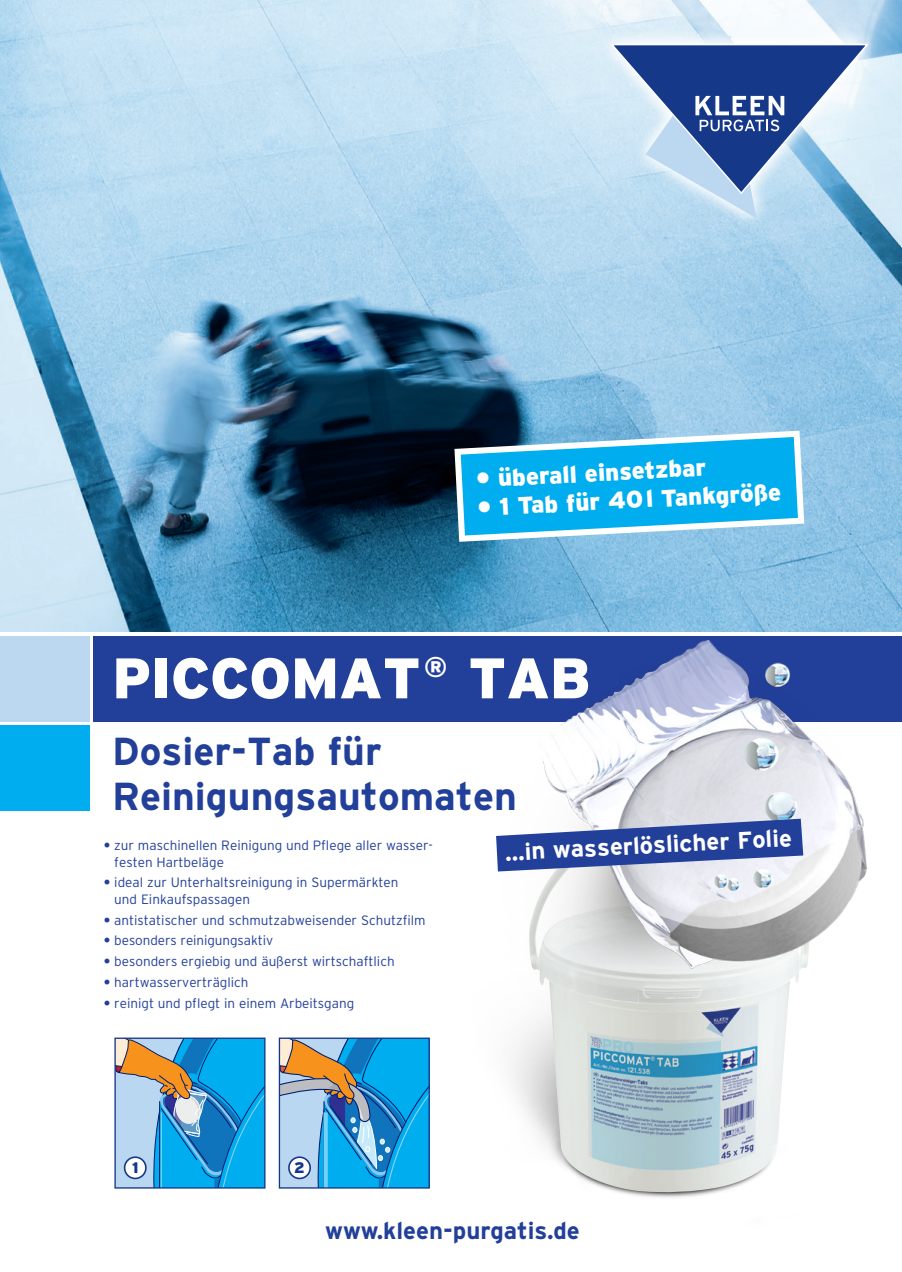
<style>
.page{position:relative;width:902px;height:1272px;background:#fff}
.page>*{position:absolute;margin:0;border:0;box-sizing:border-box;transform-origin:0 0}
.Produktname{font:900 57px "Interstate";color:#fff}
.Produktname-2{font:700 39px/45px "Interstate";color:#223f99}
.t1{font:900 24px "Interstate";color:#fff}
.Grundschrift{font:700 24px "Interstate";color:#fff}
.t2{font:700 24px "Interstate";color:#223f99}
.Subhead_Bold_Versal{font:900 15.3px "Interstate";color:#153889}
.Grundschrift-2{font:300 13.5px/16.5px "Interstate";color:#223f99}
.s1{font-weight:700}
</style>
<div class="page">
<img style="left:0;top:0;width:901px;height:631px">
<div style="left:0;top:636px;width:89px;height:85px;background:#bcd8f0"></div>
<div style="left:94px;top:636px;width:807px;height:85px;background:#223f99"></div>
<img style="left:527px;top:1097px;width:254px;height:95px">
<img style="left:486px;top:584px;width:405px;height:513px">
<div style="left:0;top:725px;width:89px;height:85px;background:#00aeef"></div>
<svg style="left:116px;top:1039px;width:147px;height:147px"></svg>
<div style="left:114px;top:1037px;width:151px;height:151px;border:1px solid #153889"></div>
<div style="left:125px;top:1157px;width:21px;height:21px;background:#fff;border-radius:50%"></div>
<div style="left:124px;top:1156px;width:23px;height:23px;border:2px solid #153889;border-radius:50%"></div>
<svg style="left:281px;top:1039px;width:147px;height:147px"></svg>
<div style="left:279px;top:1037px;width:151px;height:151px;border:1px solid #153889"></div>
<div style="left:289px;top:1157px;width:21px;height:21px;background:#fff;border-radius:50%"></div>
<div style="left:288px;top:1156px;width:23px;height:23px;border:2px solid #153889;border-radius:50%"></div>
<svg style="left:451px;top:427px;width:356px;height:118px"></svg>
<svg style="left:496px;top:818px;width:307px;height:53px"></svg>
<svg style="left:597px;top:28px;width:284px;height:204px"></svg>
<svg style="left:610px;top:43px;width:260px;height:175px"></svg>
<p class="t1" style="left:475px;top:465px;width:232px;rotate:-3deg">• überall einsetzbar</p>
<p class="t1" style="left:476px;top:494px;width:305px;rotate:-3deg">• 1 Tab für 40l Tankgröße</p>
<p class="Produktname" style="left:112px;top:645px;width:480px">PICCOMAT<sup>®</sup> TAB</p>
<p class="Produktname-2" style="left:112px;top:728px;width:406px">Dosier-Tab für<br>Reinigungsautomaten</p>
<p class="Grundschrift-2" style="left:114px;top:837px;width:320px;text-indent:-10px"><span class="s1">•</span> zur maschinellen Reinigung und Pflege aller wasser&shy;festen Hartbeläge</p>
<p class="Grundschrift-2" style="left:114px;top:874px;width:286px;text-indent:-10px"><span class="s1">•</span> ideal zur Unterhaltsreinigung in Supermärkten und Einkaufspassagen</p>
<p class="Grundschrift-2" style="left:104px;top:911px;width:323px"><span class="s1">•</span> antistatischer und schmutzabweisender Schutzfilm</p>
<p class="Grundschrift-2" style="left:104px;top:932px;width:171px"><span class="s1">•</span> besonders reinigungsaktiv</p>
<p class="Grundschrift-2" style="left:104px;top:953px;width:292px"><span class="s1">•</span> besonders ergiebig und äußerst wirtschaftlich</p>
<p class="Grundschrift-2" style="left:104px;top:973px;width:146px"><span class="s1">•</span> hartwasserverträglich</p>
<p class="Grundschrift-2" style="left:104px;top:994px;width:252px"><span class="s1">•</span> reinigt und pflegt in einem Arbeitsgang</p>
<p class="Subhead_Bold_Versal" style="left:132px;top:1158px;width:8px">1</p>
<p class="Subhead_Bold_Versal" style="left:294px;top:1158px;width:12px">2</p>
<p class="Grundschrift" style="left:504px;top:839px;width:289px;rotate:-3deg">…in wasserlöslicher Folie</p>
<p class="t2" style="left:325px;top:1217px;width:256px">www.kleen-purgatis.de</p>
</div>
